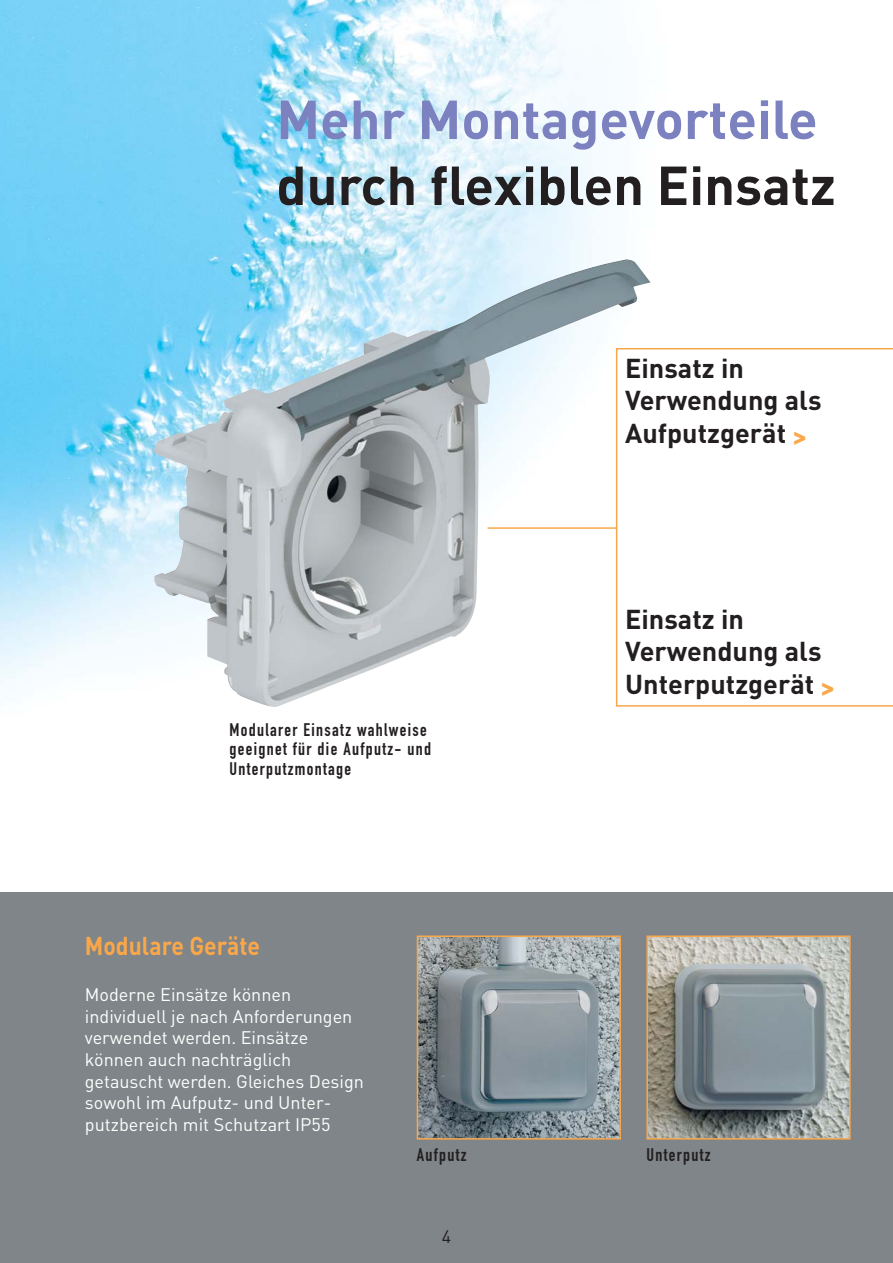
<style>
.page{position:relative;width:893px;height:1263px;background:#fff}
.page>*{position:absolute;margin:0;border:0;box-sizing:border-box;transform-origin:0 0}
.t1{font:700 54px "DIN";color:#231f20}
.t2{font:700 54px "DIN";color:#7c82bf}
.t3{font:700 27px/32.4px "DIN";color:#231f20}
.t4{font:700 25.5px "DIN";color:#faa74a;scale:.9 1}
.t5{font:18px/21.6px "DIN";color:#fff}
.t6{font:18px/19.5px "DIN Engschrift";letter-spacing:.075em;color:#231f20}
.t7{font:18px "DIN";color:#231f20}
.s1{color:#faa74a}
</style>
<div class="page">
<img style="left:0;top:0;width:651px;height:684px">
<img style="left:154px;top:259px;width:496px;height:448px">
<div style="left:0;top:893px;width:892px;height:370px;background:#7f8588"></div>
<hr style="left:487px;top:527px;width:129px;height:2px;background:#faa74a">
<img style="left:419px;top:939px;width:196px;height:198px">
<div style="left:416px;top:936px;width:205px;height:204px;border:2px solid #faa74a"></div>
<svg style="left:615px;top:347px;width:277px;height:793px"></svg>
<h1 class="t2" style="left:276px;top:101px;width:543px">Mehr Montagevorteile</h1>
<h1 class="t1" style="left:276px;top:167px;width:561px">durch flexiblen Einsatz</h1>
<h2 class="t3" style="left:625px;top:355px;width:198px">Einsatz in<br>Verwendung als<br>Aufputzgerät <span class="s1">&gt;</span></h2>
<p class="t6" style="left:229px;top:721px;width:203px">Modularer Einsatz wahlweise geeignet für die Aufputz- und<br>Unterputzmontage</p>
<h3 class="t4" style="left:85px;top:937px;width:196px">Modulare Geräte</h3>
<p class="t5" style="left:85px;top:986px;width:280px">Moderne Einsätze können individuell je nach Anforderungen verwendet werden. Einsätze können auch nachträglich getauscht werden. Gleiches Design sowohl im Aufputz- und Unter&shy;putzbereich mit Schutzart IP55</p>
<h2 class="t3" style="left:625px;top:606px;width:211px">Einsatz in<br>Verwendung als<br>Unterputzgerät <span class="s1">&gt;</span></h2>
<p class="t6" style="left:416px;top:1147px;width:51px">Aufputz</p>
<p class="t6" style="left:646px;top:1147px;width:66px">Unterputz</p>
<p class="t7" style="left:442px;top:1230px;width:11px">4</p>
</div>
